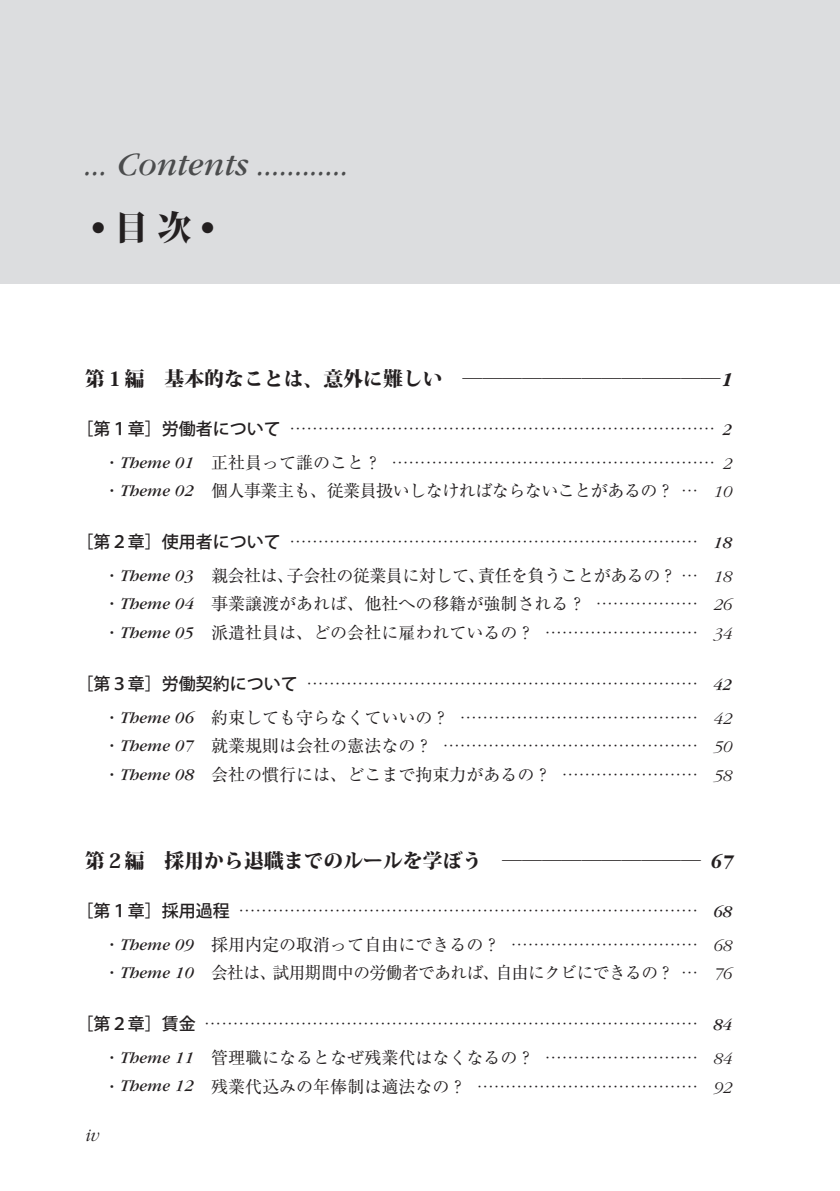
<style>
.page{position:relative;width:840px;height:1191px;background:#fff}
.page>*{position:absolute;margin:0;border:0;box-sizing:border-box;transform-origin:0 0}
.t1{font:italic 34px "Garamond";color:#4b4c4d}
.t2{font:800 34px "Koz Min Pro";color:#231f20}
.t3{font:800 19.8px "Koz Min Pro";color:#231f20}
.t4{font:italic 300 18.4px "Garamond";color:#231f20}
.t5{font:300 17px/34px "Ryumin Pr 5";color:#231f20;text-align:right}
.t6{font:17px/28.4px "Ryumin Pr 5";color:#231f20}
.t7{font:17px/34px "Ryumin Pr 5";letter-spacing:-.03em;color:#231f20;text-align:right}
.s1{font-family:"Ryumin Pr 5";font-weight:300}
.s2{font-family:"Garamond";font-weight:700;font-style:italic}
.s3{font-family:"Koz Go Pro";font-weight:500}
.s4{font-family:"Garamond";font-weight:400;font-style:italic}
.s5{font-weight:400}
.s6{font-family:"Garamond";font-style:italic}
.s7{font-weight:300}
.s8{font-family:"Garamond";font-weight:300;font-style:italic}
</style>
<div class="page">
<div style="left:0;top:0;width:839px;height:283px;background:#dcdddf"></div>
<h1 class="t1" style="left:85px;top:147px;width:266px">... Contents ............</h1>
<h1 class="t2" style="left:91px;top:202px;width:126px">•目 次•</h1>
<p class="t3" style="left:85px;top:364px;width:648px">第１編 基本的なことは、意外に難しい <span class="s1">─ ─────────────</span><span class="s2">1</span></p>
<p class="t5" style="left:77px;top:410px;width:656px"><span class="s3">［第１章］労働者について</span> ………………………………………………………………… <span class="s4">2</span><span class="s5">・</span><span class="s4">Theme 01</span> <span class="s5">正社員って誰のこと？</span> ………………………………………………… <span class="s6">2</span></p>
<p class="t7" style="left:103px;top:472px;width:629px">・<span class="s6">Theme 02</span> 個人事業主も、従業員扱いしなければならないことがあるの？ <span class="s7">…</span> <span class="s8">10</span></p>
<p class="t7" style="left:77px;top:523px;width:656px"><span class="s3">［第２章］使用者について</span> <span class="s7">………………………………………………………………</span> <span class="s6">18</span>・<span class="s6">Theme 03</span> 親会社は、子会社の従業員に対して、責任を負うことがあるの？ <span class="s7">…</span> <span class="s8">18</span></p>
<p class="t6" style="left:103px;top:589px;width:629px">・<span class="s6">Theme 04</span> 事業譲渡があれば、他社への移籍が強制される？ <span class="s7">………………</span> <span class="s8">26</span>・<span class="s6">Theme 05</span> 派遣社員は、どの会社に雇われているの？ <span class="s7">………………………</span> <span class="s8">34</span></p>
<p class="t5" style="left:77px;top:665px;width:656px"><span class="s3">［第３章］労働契約について</span> …………………………………………………………… <span class="s4">42</span><span class="s5">・</span><span class="s4">Theme 06</span> <span class="s5">約束しても守らなくていいの？</span> …………………………………… <span class="s6">42</span></p>
<p class="t6" style="left:103px;top:730px;width:629px">・<span class="s6">Theme 07</span> 就業規則は会社の憲法なの？ <span class="s7">………………………………………</span> <span class="s8">50</span>・<span class="s6">Theme 08</span> 会社の慣行には、どこまで拘束力があるの？ <span class="s7">……………………</span> <span class="s8">58</span></p>
<p class="t3" style="left:85px;top:846px;width:648px">第２編 採用から退職までのルールを学ぼう <span class="s1">─ ──────────</span> <span class="s2">67</span></p>
<p class="t5" style="left:77px;top:892px;width:656px"><span class="s3">［第１章］採用過程</span> ……………………………………………………………………… <span class="s4">68</span><span class="s5">・</span><span class="s4">Theme 09</span> <span class="s5">採用内定の取消って自由にできるの？</span> …………………………… <span class="s6">68</span></p>
<p class="t7" style="left:103px;top:954px;width:629px">・<span class="s6">Theme 10</span> 会社は、試用期間中の労働者であれば、自由にクビにできるの？ <span class="s7">…</span> <span class="s8">76</span></p>
<p class="t5" style="left:77px;top:1005px;width:656px"><span class="s3">［第２章］賃金</span> …………………………………………………………………………… <span class="s4">84</span><span class="s5">・</span><span class="s4">Theme 11</span> <span class="s5">管理職になるとなぜ残業代はなくなるの？</span> ……………………… <span class="s6">84</span></p>
<p class="t6" style="left:103px;top:1070px;width:629px">・<span class="s6">Theme 12</span> 残業代込みの年俸制は適法なの？ <span class="s7">…………………………………</span> <span class="s8">92</span></p>
<p class="t4" style="left:85px;top:1125px;width:15px">iv</p>
</div>
